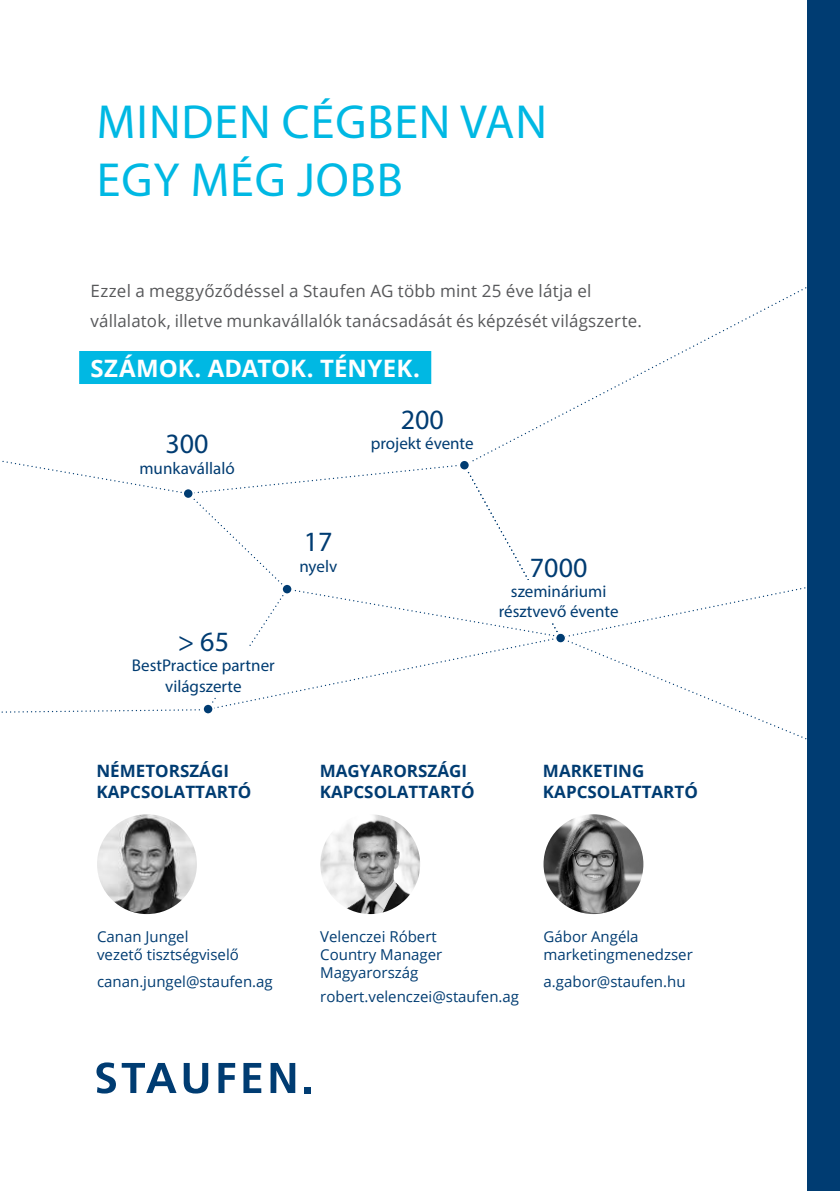
<style>
.page{position:relative;width:840px;height:1191px;background:#fff}
.page>*{position:absolute;margin:0;border:0;box-sizing:border-box;transform-origin:0 0}
.t1{font:48px/57.6px "Myriad Pro";letter-spacing:.02em;color:#00b8e3}
.t2{font:28px "Myriad Pro";color:#003c72}
.t3{font:700 24px "Open Sans";letter-spacing:.005em;color:#fff}
.t4{font:17px/30px "Open Sans";letter-spacing:.01em;color:#57585a}
.t5{font:17px/20.4px "Myriad Pro";color:#003c72;text-align:center}
.t6{font:700 17px/20.4px "Open Sans";color:#003c72}
.t7{font:15px/18px "Open Sans";color:#003c72}
</style>
<div class="page">
<div style="left:79px;top:351px;width:352px;height:33px;background:#00b8e3"></div>
<svg style="left:1px;top:450px;width:839px;height:321px"></svg>
<div style="left:512px;top:580px;width:64px;height:41px;background:#fff"></div>
<div style="left:183px;top:488px;width:10px;height:11px;background:#003c72;border-radius:50%"></div>
<div style="left:182px;top:487px;width:12px;height:13px;border:2px solid #fff;border-radius:50%"></div>
<div style="left:282px;top:584px;width:10px;height:10px;background:#003c72;border-radius:50%"></div>
<div style="left:281px;top:583px;width:12px;height:12px;border:2px solid #fff;border-radius:50%"></div>
<div style="left:459px;top:460px;width:10px;height:10px;background:#003c72;border-radius:50%"></div>
<div style="left:458px;top:459px;width:12px;height:12px;border:2px solid #fff;border-radius:50%"></div>
<svg style="left:555px;top:633px;width:10px;height:10px"></svg>
<div style="left:555px;top:632px;width:10px;height:11px;border:1px solid #fff;border-radius:50%"></div>
<div style="left:203px;top:704px;width:10px;height:10px;background:#003c72;border-radius:50%"></div>
<div style="left:202px;top:703px;width:12px;height:12px;border:2px solid #fff;border-radius:50%"></div>
<div style="left:157px;top:647px;width:98px;height:49px;background:#fff"></div>
<img style="left:97px;top:814px;width:100px;height:100px;border-radius:50px">
<img style="left:320px;top:814px;width:100px;height:100px;border-radius:50px">
<img style="left:543px;top:814px;width:100px;height:100px;border-radius:50px">
<svg style="left:96px;top:1062px;width:20px;height:31px"></svg>
<svg style="left:122px;top:1063px;width:54px;height:30px"></svg>
<svg style="left:183px;top:1063px;width:25px;height:30px"></svg>
<svg style="left:218px;top:1063px;width:17px;height:30px"></svg>
<svg style="left:243px;top:1063px;width:18px;height:30px"></svg>
<svg style="left:270px;top:1063px;width:25px;height:30px"></svg>
<svg style="left:305px;top:1087px;width:6px;height:6px"></svg>
<div style="left:806px;top:0;width:33px;height:1191px;background:#003c72"></div>
<h1 class="t1" style="left:97px;top:95px;width:451px">MINDEN CÉGBEN VAN<br>EGY MÉG JOBB</h1>
<p class="t4" style="left:90px;top:275px;width:552px">Ezzel a meggyőződéssel a Staufen AG több mint 25 éve látja el vállalatok, illetve munkavállalók tanácsadását és képzését világszerte.</p>
<h3 class="t3" style="left:90px;top:351px;width:331px">SZÁMOK. ADATOK. TÉNYEK.</h3>
<h2 class="t2" style="left:165px;top:430px;width:45px">300</h2>
<p class="t5" style="left:139px;top:458px;width:97px">munkavállaló</p>
<h2 class="t2" style="left:177px;top:627px;width:53px">&gt; 65</h2>
<p class="t5" style="left:132px;top:656px;width:144px">BestPractice partner világszerte</p>
<h2 class="t2" style="left:400px;top:405px;width:45px">200</h2>
<p class="t5" style="left:370px;top:433px;width:104px">projekt évente</p>
<h2 class="t2" style="left:304px;top:528px;width:30px">17</h2>
<p class="t5" style="left:299px;top:556px;width:39px">nyelv</p>
<h2 class="t2" style="left:529px;top:553px;width:59px">7000</h2>
<p class="t5" style="left:498px;top:581px;width:121px">szemináriumi résztvevő évente</p>
<p class="t6" style="left:96px;top:760px;width:156px">NÉMETORSZÁGI<br>KAPCSOLATTARTÓ</p>
<p class="t6" style="left:319px;top:760px;width:156px">MAGYARORSZÁGI<br>KAPCSOLATTARTÓ</p>
<p class="t6" style="left:542px;top:760px;width:156px">MARKETING<br>KAPCSOLATTARTÓ</p>
<p class="t7" style="left:97px;top:927px;width:143px">Canan Jungel<br>vezető tisztségviselő</p>
<p class="t7" style="left:97px;top:974px;width:177px">canan.jungel@staufen.ag</p>
<p class="t7" style="left:320px;top:927px;width:124px">Velenczei Róbert<br>Country Manager<br>Magyarország</p>
<p class="t7" style="left:320px;top:989px;width:200px">robert.velenczei@staufen.ag</p>
<p class="t7" style="left:543px;top:929px;width:151px">Gábor Angéla marketingmenedzser</p>
<p class="t7" style="left:543px;top:974px;width:143px">a.gabor@staufen.hu</p>
</div>
